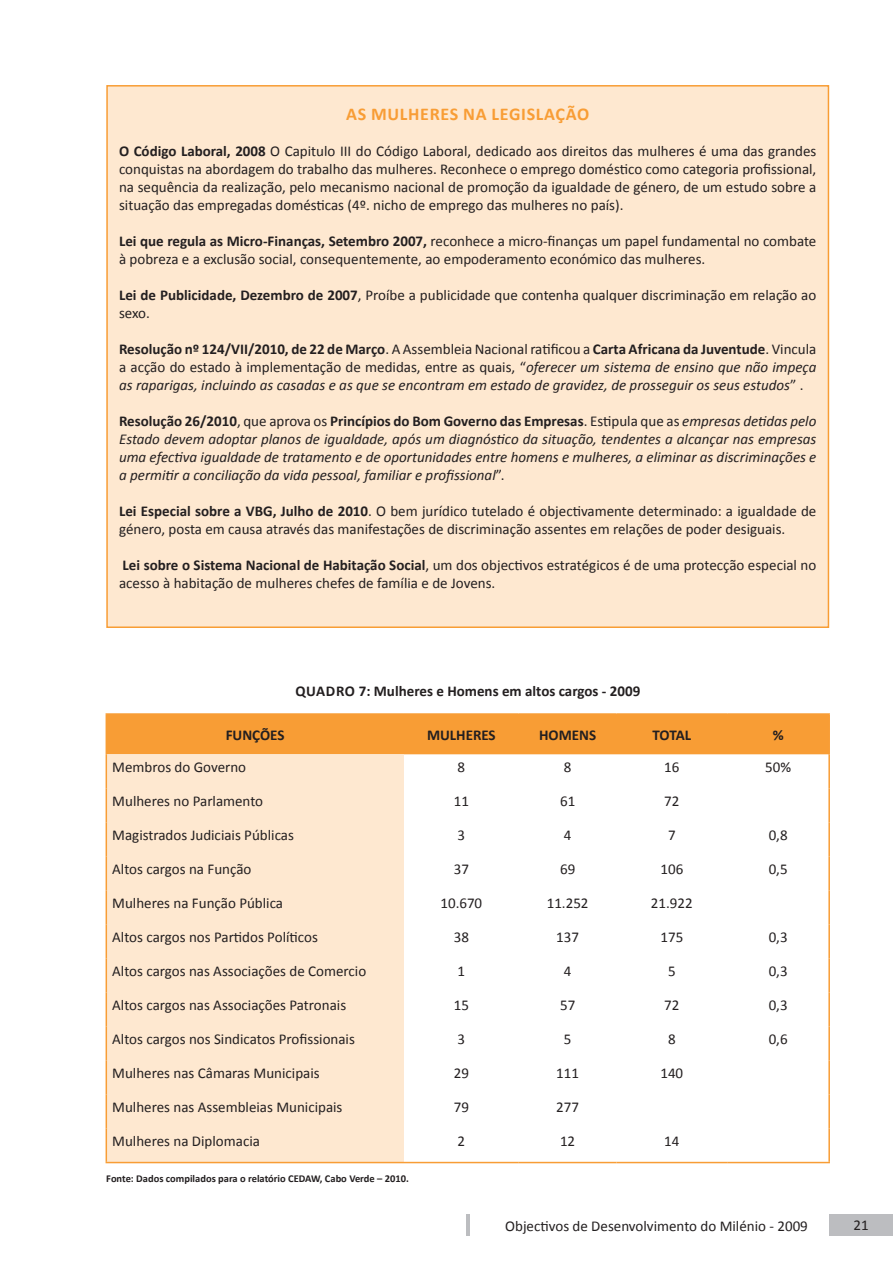
<style>
.page{position:relative;width:893px;height:1263px;background:#fff}
.page>*{position:absolute;margin:0;border:0;box-sizing:border-box;transform-origin:0 0}
.t1{font:700 18px "Calibri";letter-spacing:.04em;color:#f89d35}
.t2{font:15px/18px "Calibri";color:#231f20}
.t3{font:italic 15px/18px "Calibri";color:#231f20;text-align:justify}
.t4{font:700 15px "Calibri";color:#231f20}
.t5{font:700 10.5px "Calibri";color:#231f20}
.s1{font-weight:700}
.s2{font-weight:700;font-style:normal}
.s3{font-style:normal}
</style>
<div class="page">
<div style="left:829px;top:1214px;width:64px;height:22px;background:#bcbdc0"></div>
<hr style="left:466px;top:1214px;width:3px;height:22px;background:#bcbdc0">
<div style="left:106px;top:85px;width:723px;height:543px;background:#fee8d0;border:2px solid #f89d35"></div>
<div style="left:107px;top:715px;width:721px;height:39px;background:#f89d35"></div>
<div style="left:107px;top:754px;width:297px;height:408px;background:#fee8d0"></div>
<hr style="left:106px;top:713px;width:298px;height:2px;background:#f89d35">
<hr style="left:106px;top:715px;width:1px;height:39px;background:#f89d35">
<hr style="left:404px;top:713px;width:115px;height:2px;background:#f89d35">
<hr style="left:519px;top:713px;width:98px;height:2px;background:#f89d35">
<hr style="left:617px;top:713px;width:110px;height:2px;background:#f89d35">
<hr style="left:727px;top:713px;width:103px;height:2px;background:#f89d35">
<hr style="left:828px;top:715px;width:2px;height:39px;background:#f89d35">
<hr style="left:106px;top:754px;width:1px;height:34px;background:#f89d35">
<hr style="left:828px;top:754px;width:2px;height:34px;background:#f89d35">
<hr style="left:106px;top:788px;width:1px;height:34px;background:#f89d35">
<hr style="left:828px;top:788px;width:2px;height:34px;background:#f89d35">
<hr style="left:106px;top:822px;width:1px;height:34px;background:#f89d35">
<hr style="left:828px;top:822px;width:2px;height:34px;background:#f89d35">
<hr style="left:106px;top:856px;width:1px;height:34px;background:#f89d35">
<hr style="left:828px;top:856px;width:2px;height:34px;background:#f89d35">
<hr style="left:106px;top:890px;width:1px;height:34px;background:#f89d35">
<hr style="left:828px;top:890px;width:2px;height:34px;background:#f89d35">
<hr style="left:106px;top:924px;width:1px;height:34px;background:#f89d35">
<hr style="left:828px;top:924px;width:2px;height:34px;background:#f89d35">
<hr style="left:106px;top:958px;width:1px;height:34px;background:#f89d35">
<hr style="left:828px;top:958px;width:2px;height:34px;background:#f89d35">
<hr style="left:106px;top:992px;width:1px;height:34px;background:#f89d35">
<hr style="left:828px;top:992px;width:2px;height:34px;background:#f89d35">
<hr style="left:106px;top:1026px;width:1px;height:34px;background:#f89d35">
<hr style="left:828px;top:1026px;width:2px;height:34px;background:#f89d35">
<hr style="left:106px;top:1060px;width:1px;height:34px;background:#f89d35">
<hr style="left:828px;top:1060px;width:2px;height:34px;background:#f89d35">
<hr style="left:106px;top:1094px;width:1px;height:34px;background:#f89d35">
<hr style="left:828px;top:1094px;width:2px;height:34px;background:#f89d35">
<hr style="left:106px;top:1128px;width:1px;height:34px;background:#f89d35">
<hr style="left:828px;top:1128px;width:2px;height:34px;background:#f89d35">
<hr style="left:106px;top:1162px;width:298px;height:1px;background:#f89d35">
<hr style="left:404px;top:1162px;width:115px;height:1px;background:#f89d35">
<hr style="left:519px;top:1162px;width:98px;height:1px;background:#f89d35">
<hr style="left:617px;top:1162px;width:110px;height:1px;background:#f89d35">
<hr style="left:727px;top:1162px;width:103px;height:1px;background:#f89d35">
<p class="t1" style="left:346px;top:103px;width:245px">AS MULHERES NA LEGISLAÇÃO</p>
<p class="t2" style="left:119px;top:141px;width:699px;text-align:justify"><span class="s1">O Código Laboral, 2008</span> O Capitulo III do Código Laboral, dedicado aos direitos das mulheres é uma das grandes conquistas na abordagem do trabalho das mulheres. Reconhece o emprego doméstico como categoria profissional, na sequência da realização, pelo mecanismo nacional de promoção da igualdade de género, de um estudo sobre a situação das empregadas domésticas (4º. nicho de emprego das mulheres no país).</p>
<p class="t2" style="left:119px;top:231px;width:699px"><span class="s1">Lei que regula as Micro-Finanças, Setembro 2007,</span> reconhece a micro-finanças um papel fundamental no combate à pobreza e a exclusão social, consequentemente, ao empoderamento económico das mulheres.</p>
<p class="t2" style="left:119px;top:285px;width:699px"><span class="s1">Lei de Publicidade, Dezembro de 2007</span>, Proíbe a publicidade que contenha qualquer discriminação em relação ao sexo.</p>
<p class="t3" style="left:119px;top:339px;width:699px"><span class="s2">Resolução nº 124/VII/2010, de 22 de Março</span><span class="s3">. A Assembleia Nacional ratificou a</span> <span class="s2">Carta Africana da Juventude</span><span class="s3">. Vincula a acção do estado à implementação de medidas, entre as quais, “</span>oferecer um sistema de ensino que não impeça as raparigas, incluindo as casadas e as que se encontram em estado de gravidez, de prosseguir os seus estudos<span class="s3">” .</span></p>
<p class="t3" style="left:119px;top:411px;width:699px"><span class="s2">Resolução 26/2010</span><span class="s3">, que aprova os</span> <span class="s2">Princípios do Bom Governo das Empresas</span><span class="s3">. Estipula que as</span> empresas detidas pelo Estado devem adoptar planos de igualdade, após um diagnóstico da situação, tendentes a alcançar nas empresas uma efectiva igualdade de tratamento e de oportunidades entre homens e mulheres, a eliminar as discriminações e a permitir a conciliação da vida pessoal, familiar e profissional<span class="s3">”.</span></p>
<p class="t2" style="left:119px;top:501px;width:699px"><span class="s1">Lei Especial sobre a VBG, Julho de 2010</span>. O bem jurídico tutelado é objectivamente determinado: a igualdade de género, posta em causa através das manifestações de discriminação assentes em relações de poder desiguais.</p>
<p class="t2" style="left:119px;top:555px;width:699px"><span class="s1">Lei sobre o Sistema Nacional de Habitação Social</span>, um dos objectivos estratégicos é de uma protecção especial no acesso à habitação de mulheres chefes de família e de Jovens.</p>
<p class="t4" style="left:295px;top:682px;width:346px">QUADRO 7: Mulheres e Homens em altos cargos - 2009</p>
<p class="t4" style="left:226px;top:725px;width:60px">FUNÇÕES</p>
<p class="t4" style="left:427px;top:725px;width:70px">MULHERES</p>
<p class="t4" style="left:539px;top:725px;width:59px">HOMENS</p>
<p class="t4" style="left:653px;top:725px;width:40px">TOTAL</p>
<p class="t4" style="left:773px;top:725px;width:12px">%</p>
<p class="t2" style="left:112px;top:757px;width:135px">Membros do Governo</p>
<p class="t2" style="left:458px;top:757px;width:9px">8</p>
<p class="t2" style="left:564px;top:757px;width:9px">8</p>
<p class="t2" style="left:664px;top:757px;width:17px">16</p>
<p class="t2" style="left:765px;top:757px;width:27px">50%</p>
<p class="t2" style="left:112px;top:791px;width:152px">Mulheres no Parlamento</p>
<p class="t2" style="left:454px;top:791px;width:17px">11</p>
<p class="t2" style="left:560px;top:791px;width:17px">61</p>
<p class="t2" style="left:664px;top:791px;width:17px">72</p>
<p class="t2" style="left:112px;top:825px;width:183px">Magistrados Judiciais Públicas</p>
<p class="t2" style="left:458px;top:825px;width:9px">3</p>
<p class="t2" style="left:564px;top:825px;width:9px">4</p>
<p class="t2" style="left:668px;top:825px;width:9px">7</p>
<p class="t2" style="left:769px;top:825px;width:20px">0,8</p>
<p class="t2" style="left:112px;top:859px;width:141px">Altos cargos na Função</p>
<p class="t2" style="left:454px;top:859px;width:17px">37</p>
<p class="t2" style="left:560px;top:859px;width:17px">69</p>
<p class="t2" style="left:660px;top:859px;width:24px">106</p>
<p class="t2" style="left:769px;top:859px;width:20px">0,5</p>
<p class="t2" style="left:112px;top:893px;width:172px">Mulheres na Função Pública</p>
<p class="t2" style="left:440px;top:893px;width:43px">10.670</p>
<p class="t2" style="left:547px;top:893px;width:43px">11.252</p>
<p class="t2" style="left:651px;top:893px;width:43px">21.922</p>
<p class="t2" style="left:112px;top:927px;width:207px">Altos cargos nos Partidos Políticos</p>
<p class="t2" style="left:454px;top:927px;width:17px">38</p>
<p class="t2" style="left:556px;top:927px;width:24px">137</p>
<p class="t2" style="left:660px;top:927px;width:24px">175</p>
<p class="t2" style="left:769px;top:927px;width:20px">0,3</p>
<p class="t2" style="left:112px;top:961px;width:255px">Altos cargos nas Associações de Comercio</p>
<p class="t2" style="left:458px;top:961px;width:9px">1</p>
<p class="t2" style="left:564px;top:961px;width:9px">4</p>
<p class="t2" style="left:668px;top:961px;width:9px">5</p>
<p class="t2" style="left:769px;top:961px;width:20px">0,3</p>
<p class="t2" style="left:112px;top:995px;width:235px">Altos cargos nas Associações Patronais</p>
<p class="t2" style="left:454px;top:995px;width:17px">15</p>
<p class="t2" style="left:560px;top:995px;width:17px">57</p>
<p class="t2" style="left:664px;top:995px;width:17px">72</p>
<p class="t2" style="left:769px;top:995px;width:20px">0,3</p>
<p class="t2" style="left:112px;top:1029px;width:244px">Altos cargos nos Sindicatos Profissionais</p>
<p class="t2" style="left:458px;top:1029px;width:9px">3</p>
<p class="t2" style="left:564px;top:1029px;width:9px">5</p>
<p class="t2" style="left:668px;top:1029px;width:9px">8</p>
<p class="t2" style="left:769px;top:1029px;width:20px">0,6</p>
<p class="t2" style="left:112px;top:1063px;width:209px">Mulheres nas Câmaras Municipais</p>
<p class="t2" style="left:454px;top:1063px;width:17px">29</p>
<p class="t2" style="left:556px;top:1063px;width:24px">111</p>
<p class="t2" style="left:660px;top:1063px;width:24px">140</p>
<p class="t2" style="left:112px;top:1097px;width:232px">Mulheres nas Assembleias Municipais</p>
<p class="t2" style="left:454px;top:1097px;width:17px">79</p>
<p class="t2" style="left:556px;top:1097px;width:24px">277</p>
<p class="t2" style="left:112px;top:1131px;width:149px">Mulheres na Diplomacia</p>
<p class="t2" style="left:457px;top:1131px;width:9px">2</p>
<p class="t2" style="left:560px;top:1131px;width:17px">12</p>
<p class="t2" style="left:664px;top:1131px;width:17px">14</p>
<p class="t5" style="left:106px;top:1172px;width:304px">Fonte: Dados compilados para o relatório CEDAW, Cabo Verde – 2010.</p>
<p class="t2" style="left:505px;top:1216px;width:304px">Objectivos de Desenvolvimento do Milénio - 2009</p>
<p class="t2" style="left:853px;top:1215px;width:17px">21</p>
</div>
